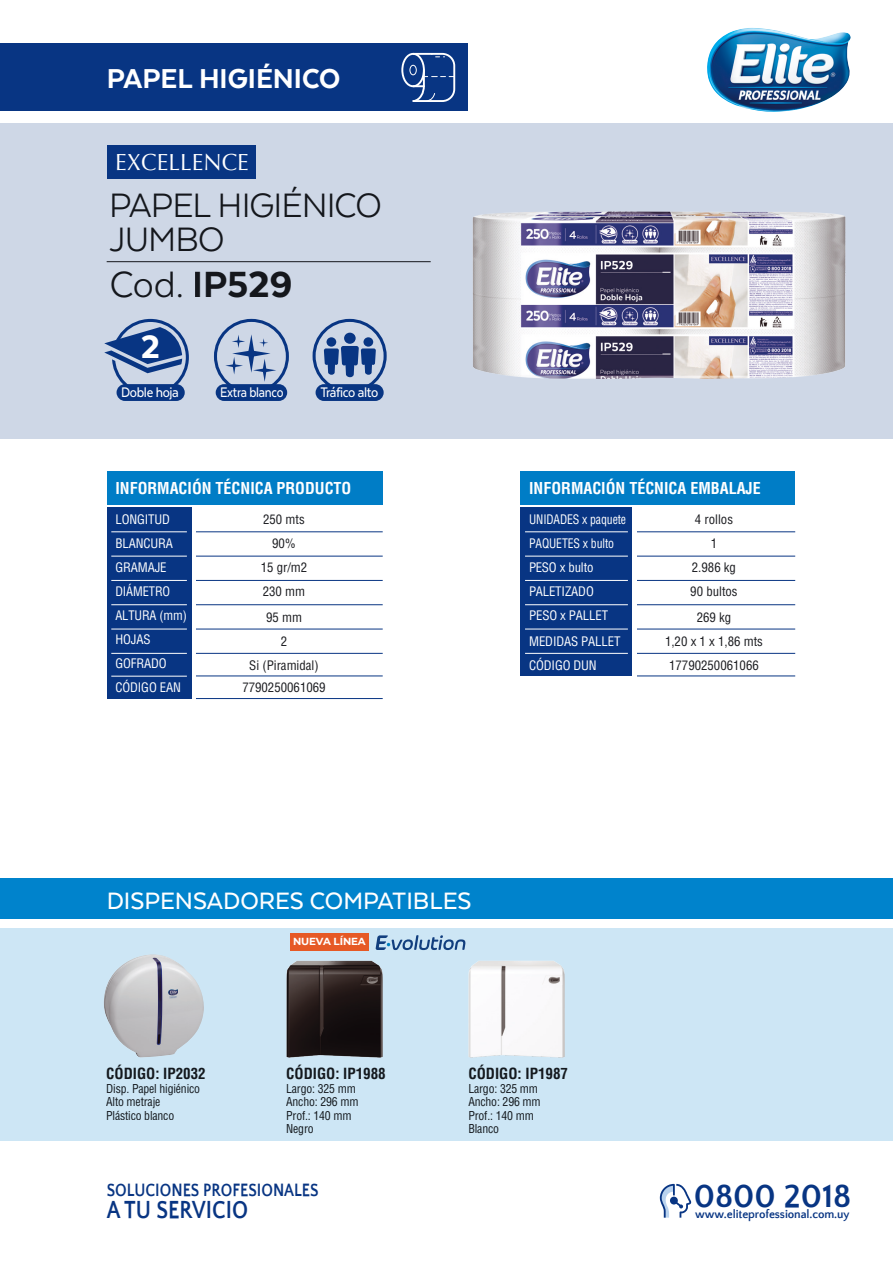
<style>
.page{position:relative;width:893px;height:1263px;background:#fff}
.page>*{position:absolute;margin:0;border:0;box-sizing:border-box;transform-origin:0 0}
.t1{font:800 42px "Texta";letter-spacing:-.01em;color:#1b1c20}
.t2{font:39px/34.5px "Texta";letter-spacing:-.025em;color:#1b1c20}
.t3{font:800 37.35px "Texta";color:#fff}
.t4{font:700 33.45px "Quattrocento Sans";color:#083583}
.t5{font:800 31.5px "Texta";color:#fff}
.t6{font:500 27.3px "Texta";color:#fff}
.t7{font:700 25.5px "Quattrocento Sans";color:#083583;scale:.85 1}
.t8{font:23.4px "Optima LT Std";color:#fff}
.t9{font:700 18.45px "Quattrocento Sans";color:#083583;scale:.85 1}
.t10{font:700 condensed 16.05px "Helvetica LT Std";color:#fff}
.t11{font:500 16.05px "Texta";letter-spacing:-.025em;color:#fff;scale:.9 1}
.t12{font:500 16.05px "Texta";letter-spacing:-.025em;color:#fff;scale:.85 1}
.t13{font:700 condensed 15px "Helvetica LT Std";color:#1b1c20}
.t14{font:condensed 12.75px/24px "Helvetica LT Std";color:#1b1c20;text-align:center}
.t15{font:condensed 12.75px/24px "Helvetica LT Std";letter-spacing:-.01em;color:#fff}
.t16{font:condensed 12.75px/24px "Helvetica LT Std";letter-spacing:-.01em;color:#fff;scale:.92 1}
.t17{font:condensed 12px/13.5px "Helvetica LT Std";letter-spacing:-.015em;color:#1b1c20}
.t18{font:700 11.85px "Quattrocento Sans";letter-spacing:-.005em;color:#083583}
.t19{font:700 10.2px "Montserrat";letter-spacing:-.01em;color:#fff}
.s1{font-weight:400}
</style>
<div class="page">
<div style="left:0;top:928px;width:893px;height:213px;background:#cde6f5"></div>
<div style="left:0;top:123px;width:893px;height:316px;background:#ced7e6"></div>
<div style="left:0;top:878px;width:893px;height:41px;background:#0083cc"></div>
<hr style="left:196px;top:531px;width:187px;height:1px;background:#083583">
<hr style="left:196px;top:556px;width:187px;height:1px;background:#083583">
<hr style="left:196px;top:580px;width:187px;height:1px;background:#083583">
<hr style="left:196px;top:604px;width:187px;height:1px;background:#083583">
<hr style="left:196px;top:629px;width:187px;height:1px;background:#083583">
<hr style="left:196px;top:653px;width:187px;height:1px;background:#083583">
<hr style="left:196px;top:676px;width:187px;height:1px;background:#083583">
<hr style="left:196px;top:698px;width:187px;height:1px;background:#083583">
<div style="left:107px;top:507px;width:84px;height:191px;background:#083583"></div>
<div style="left:107px;top:471px;width:276px;height:33px;background:#007dc6"></div>
<hr style="left:111px;top:531px;width:76px;height:1px;background:#fff">
<hr style="left:111px;top:556px;width:76px;height:1px;background:#fff">
<hr style="left:111px;top:580px;width:76px;height:1px;background:#fff">
<hr style="left:111px;top:604px;width:76px;height:1px;background:#fff">
<hr style="left:111px;top:629px;width:76px;height:1px;background:#fff">
<hr style="left:111px;top:653px;width:76px;height:1px;background:#fff">
<hr style="left:111px;top:676px;width:76px;height:1px;background:#fff">
<hr style="left:637px;top:531px;width:158px;height:1px;background:#083583">
<hr style="left:637px;top:556px;width:158px;height:1px;background:#083583">
<hr style="left:637px;top:580px;width:158px;height:1px;background:#083583">
<hr style="left:637px;top:604px;width:158px;height:1px;background:#083583">
<hr style="left:637px;top:629px;width:158px;height:1px;background:#083583">
<hr style="left:637px;top:653px;width:158px;height:1px;background:#083583">
<hr style="left:637px;top:676px;width:158px;height:1px;background:#083583">
<div style="left:520px;top:507px;width:112px;height:169px;background:#083583"></div>
<div style="left:520px;top:471px;width:275px;height:33px;background:#007dc6"></div>
<hr style="left:525px;top:531px;width:103px;height:1px;background:#fff">
<hr style="left:525px;top:556px;width:103px;height:1px;background:#fff">
<hr style="left:525px;top:580px;width:103px;height:1px;background:#fff">
<hr style="left:525px;top:604px;width:103px;height:1px;background:#fff">
<hr style="left:525px;top:629px;width:103px;height:1px;background:#fff">
<hr style="left:525px;top:653px;width:103px;height:1px;background:#fff">
<hr style="left:107px;top:261px;width:324px;height:1px;background:#1b1c20">
<img style="left:707px;top:28px;width:144px;height:84px">
<img style="left:472px;top:211px;width:374px;height:168px">
<svg style="left:660px;top:1184px;width:31px;height:34px"></svg>
<div style="left:313px;top:319px;width:74px;height:74px;border:3px solid #083583;border-radius:50%"></div>
<svg style="left:324px;top:333px;width:52px;height:44px"></svg>
<div style="left:316px;top:384px;width:68px;height:17px;background:#083583;border-radius:8px"></div>
<div style="left:214px;top:319px;width:75px;height:75px;border:3px solid #083583;border-radius:50%"></div>
<svg style="left:225px;top:334px;width:51px;height:48px"></svg>
<div style="left:216px;top:384px;width:71px;height:17px;background:#083583;border-radius:8px"></div>
<svg style="left:104px;top:318px;width:85px;height:79px"></svg>
<div style="left:117px;top:384px;width:68px;height:17px;background:#083583;border-radius:8px"></div>
<div style="left:108px;top:145px;width:148px;height:34px;background:#083583"></div>
<div style="left:0;top:43px;width:467px;height:68px;background:#083583"></div>
<div style="left:401px;top:53px;width:24px;height:34px;border:2px solid #fff;border-radius:50%"></div>
<div style="left:409px;top:65px;width:8px;height:10px;border:1px solid #fff;border-radius:50%"></div>
<svg style="left:411px;top:52px;width:45px;height:50px"></svg>
<img style="left:104px;top:954px;width:100px;height:103px">
<img style="left:447px;top:950px;width:118px;height:108px">
<img style="left:286px;top:950px;width:138px;height:108px">
<svg style="left:376px;top:935px;width:90px;height:15px"></svg>
<div style="left:290px;top:933px;width:78px;height:17px;background:#e65925"></div>
<h3 class="t5" style="left:107px;top:62px;width:235px">PAPEL HIGIÉNICO</h3>
<h3 class="t8" style="left:115px;top:148px;width:135px">EXCELLENCE</h3>
<h2 class="t2" style="left:109px;top:187px;width:274px">PAPEL HIGIÉNICO<br>JUMBO</h2>
<h1 class="t1" style="left:109px;top:263px;width:185px"><span class="s1">Cod.</span> IP529</h1>
<h3 class="t3" style="left:141px;top:327px;width:21px">2</h3>
<h3 class="t11" style="left:121px;top:384px;width:66px">Doble hoja</h3>
<h3 class="t12" style="left:220px;top:384px;width:76px">Extra blanco</h3>
<h3 class="t11" style="left:320px;top:384px;width:66px">Tráfico alto</h3>
<h3 class="t10" style="left:115px;top:478px;width:237px">INFORMACIÓN TÉCNICA PRODUCTO</h3>
<p class="t15" style="left:115px;top:507px;width:73px">LONGITUD<br>BLANCURA<br>GRAMAJE<br>DIÁMETRO<br>ALTURA (mm)<br>HOJAS<br>GOFRADO<br>CÓDIGO EAN</p>
<p class="t14" style="left:690px;top:507px;width:49px">4 rollos<br>1<br>2.986 kg<br>90 bultos</p>
<h3 class="t10" style="left:529px;top:478px;width:233px">INFORMACIÓN TÉCNICA EMBALAJE</h3>
<p class="t16" style="left:529px;top:507px;width:107px">UNIDADES x paquete<br>PAQUETES x bulto<br>PESO x bulto<br>PALETIZADO<br>PESO x PALLET</p>
<p class="t15" style="left:529px;top:629px;width:93px">MEDIDAS PALLET<br>CÓDIGO DUN</p>
<p class="t14" style="left:261px;top:507px;width:48px">250 mts<br>90%<br>15 gr/m2<br>230 mm</p>
<p class="t14" style="left:249px;top:605px;width:71px">95 mm<br>2<br>Si (Piramidal)</p>
<p class="t14" style="left:242px;top:675px;width:85px">7790250061069</p>
<p class="t14" style="left:697px;top:605px;width:36px">269 kg</p>
<p class="t14" style="left:669px;top:653px;width:91px">17790250061066</p>
<p class="t14" style="left:665px;top:629px;width:99px">1,20 x 1 x 1,86 mts</p>
<h3 class="t6" style="left:107px;top:886px;width:366px">DISPENSADORES COMPATIBLES</h3>
<p class="t13" style="left:106px;top:1064px;width:101px">CÓDIGO: IP2032</p>
<p class="t17" style="left:106px;top:1081px;width:95px">Disp. Papel higiénico<br>Alto metraje<br>Plástico blanco</p>
<p class="t19" style="left:293px;top:934px;width:74px">NUEVA LÍNEA</p>
<p class="t13" style="left:286px;top:1064px;width:101px">CÓDIGO: IP1988</p>
<p class="t17" style="left:286px;top:1081px;width:74px">Largo: 325 mm<br>Ancho: 296 mm<br>Prof.: 140 mm<br>Negro</p>
<h3 class="t9" style="left:107px;top:1181px;width:251px">SOLUCIONES PROFESIONALES</h3>
<h3 class="t7" style="left:107px;top:1196px;width:168px">A TU SERVICIO</h3>
<p class="t13" style="left:468px;top:1064px;width:101px">CÓDIGO: IP1987</p>
<p class="t17" style="left:468px;top:1081px;width:74px">Largo: 325 mm<br>Ancho: 296 mm<br>Prof.: 140 mm<br>Blanco</p>
<h3 class="t4" style="left:694px;top:1178px;width:159px">0800 2018</h3>
<p class="t18" style="left:695px;top:1208px;width:156px">www.eliteprofessional.com.uy</p>
</div>
